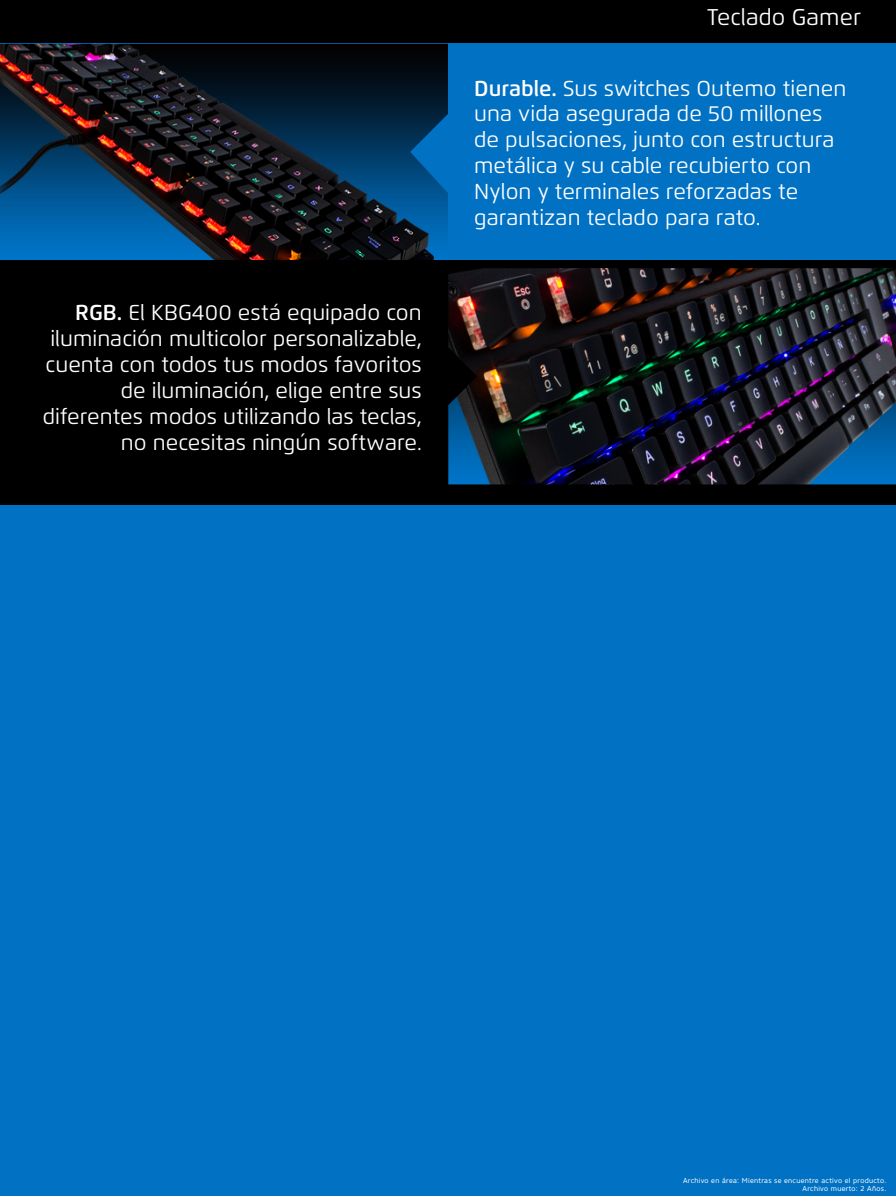
<style>
.page{position:relative;width:896px;height:1196px;background:#fff}
.page>*{position:absolute;margin:0;border:0;box-sizing:border-box;transform-origin:0 0}
.t1{font:22.75px "Flexo";color:#fff}
.t2{font:21.61px/25.9px "Flexo";color:#fff}
.t3{font:7px/7.9px "Core Sans N45";letter-spacing:.04em;color:#fff;text-align:right}
.s1{font-weight:600}
</style>
<div class="page">
<div style="left:0;top:0;width:896px;height:1195px;background:#000"></div>
<div style="left:0;top:44px;width:896px;height:216px;background:#0071c3"></div>
<div style="left:0;top:505px;width:896px;height:690px;background:#0071c3"></div>
<img style="left:0;top:44px;width:448px;height:216px">
<img style="left:448px;top:268px;width:448px;height:216px">
<p class="t2" style="left:43px;top:299px;width:381px;text-align:right"><span class="s1">RGB.</span> El KBG400 está equipado con iluminación multicolor personalizable, cuenta con todos tus modos favoritos de iluminación, elige entre sus diferentes modos utilizando las teclas, no necesitas ningún software.</p>
<p class="t1" style="left:707px;top:3px;width:155px">Teclado Gamer</p>
<p class="t2" style="left:474px;top:75px;width:374px"><span class="s1">Durable.</span> Sus switches Outemo tienen una vida asegurada de 50 millones de pulsaciones, junto con estructura metálica y su cable recubierto con Nylon y terminales reforzadas te garantizan teclado para rato.</p>
<p class="t3" style="left:683px;top:1176px;width:205px">Archivo en área: Mientras se encuentre activo el producto.<br>Archivo muerto: 2 Años.</p>
</div>
